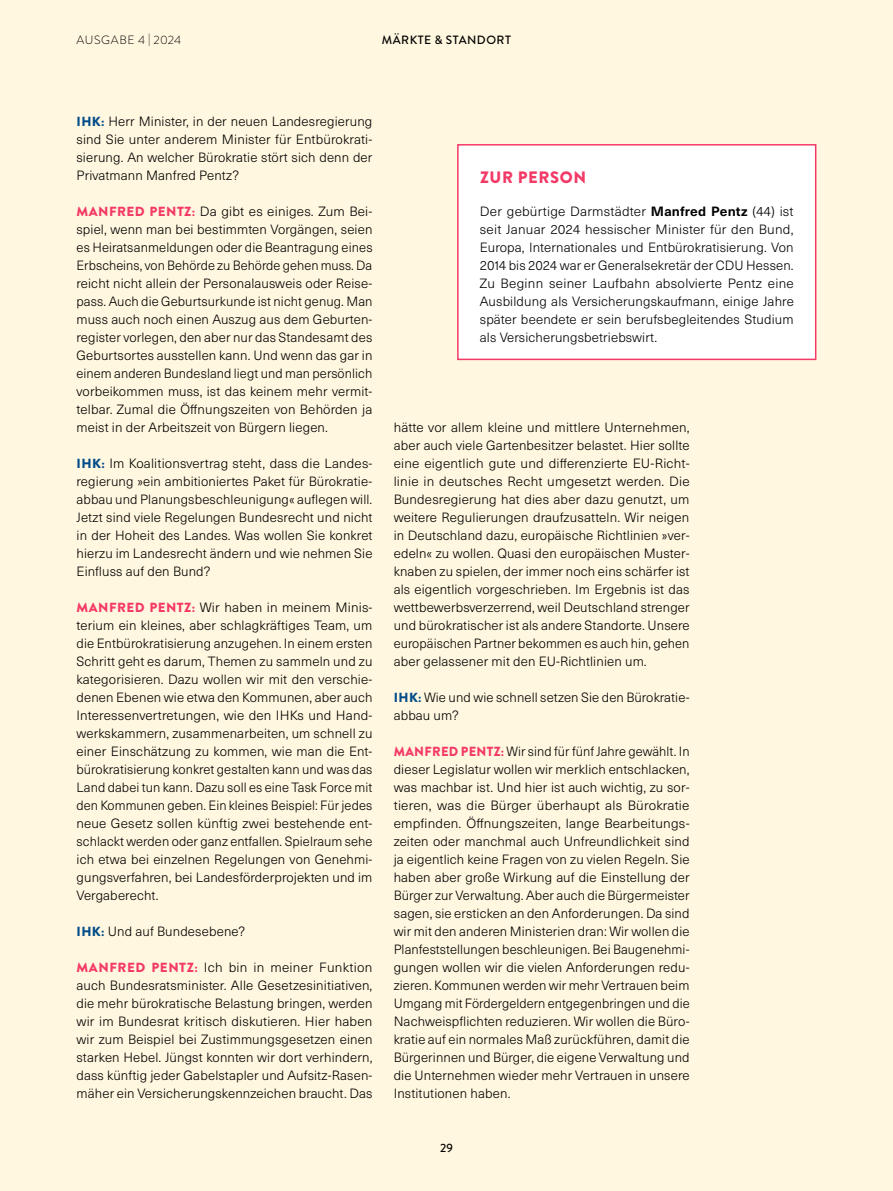
<style>
.page{position:relative;width:893px;height:1191px;background:#fff7df}
.page>*{position:absolute;margin:0;border:0;box-sizing:border-box;transform-origin:0 0}
.t1{font:900 16.5px "Brandon Grotesque";letter-spacing:.04em;color:#f33a66}
.t2{font:300 13.2px/18px "Neue Haas Unica W1 G";letter-spacing:.01em;color:#000;text-align:justify}
.t3{font:500 12px "Brandon Grotesque";letter-spacing:.04em;color:#000}
.t4{font:300 12px "Brandon Grotesque";letter-spacing:.05em;color:#000}
.s1{font-family:"Brandon Grotesque";font-weight:900;color:#004b89}
.s2{font-family:"Brandon Grotesque";font-weight:900;color:#f33a66}
.s3{font-weight:700}
</style>
<div class="page">
<div style="left:458px;top:145px;width:358px;height:214px;background:#fff"></div>
<div style="left:457px;top:144px;width:359px;height:216px;border:2px solid #f33a66"></div>
<p class="t4" style="left:77px;top:32px;width:106px">AUSGABE 4 | 2024</p>
<p class="t3" style="left:382px;top:32px;width:130px">MÄRKTE &amp; STANDORT</p>
<p class="t2" style="left:77px;top:112px;width:297px"><span class="s1">IHK:</span> Herr Minister, in der neuen Landesregierung sind Sie unter anderem Minister für Entbürokrati&shy;sierung. An welcher Bürokratie stört sich denn der Privatmann Manfred Pentz?</p>
<p class="t2" style="left:77px;top:202px;width:298px"><span class="s2">MANFRED PENTZ:</span> Da gibt es einiges. Zum Bei&shy;spiel, wenn man bei bestimmten Vorgängen, seien es Heirat sanmeldungen oder die Beantragung eines Erbscheins, von Behörde zu Behörde gehen muss. Da reicht nicht allein der Personalausweis oder Reise&shy;pass. Auch die Geburtsurkunde ist nicht genug. Man muss auch noch einen Auszug aus dem Geburten&shy;register vorlegen, den aber nur das Standesamt des Geburtsortes ausstellen kann. Und wenn das gar in einem anderen Bundesland liegt und man persönlich vorbeikommen muss, ist das keinem mehr vermit&shy;telbar. Zumal die Öffnungszeiten von Behörden ja meist in der Arbeitszeit von Bürgern liegen.</p>
<p class="t2" style="left:77px;top:454px;width:297px"><span class="s1">IHK:</span> Im Koalitionsvertrag steht, dass die Landes&shy;regierung »ein ambitioniertes Paket für Bürokratie&shy;abbau und Planungsbeschleunigung« auflegen will.<br>Jetzt sind viele Regelungen Bundesrecht und nicht in der Hoheit des Landes. Was wollen Sie konkret hierzu im Landesrecht ändern und wie nehmen Sie Einfluss auf den Bund?</p>
<p class="t2" style="left:77px;top:598px;width:297px"><span class="s2">MANFRED PENTZ:</span> Wir haben in meinem Minis&shy;terium ein kleines, aber schlagkräftiges Team, um die Entbürokratisierung anzugehen. In einem ersten Schritt geht es darum, Themen zu sammeln und zu kategorisieren. Dazu wollen wir mit den verschie&shy;denen Ebenen wie etwa den Kommunen, aber auch Interessenvertretungen, wie den IHKs und Hand&shy;werkskammern, zusammenarbeiten, um schnell zu einer Einschätzung zu kommen, wie man die Ent&shy;bürokratisierung konkret gestalten kann und was das Land dabei tun kann. Dazu soll es eine Task Force mit den Kommunen geben. Ein kleines Beispiel: Für jedes neue Gesetz sollen künftig zwei bestehende ent&shy;schlackt werden oder ganz entfallen. Spielraum sehe ich etwa bei einzelnen Regelungen von Genehmi&shy;gungsverfahren, bei Landesförderprojekten und im Vergaberecht.</p>
<p class="t2" style="left:77px;top:922px;width:170px"><span class="s1">IHK:</span> Und auf Bundesebene?</p>
<p class="t2" style="left:77px;top:958px;width:297px"><span class="s2">MANFRED PENTZ:</span> Ich bin in meiner Funktion auch Bundesratsminister. Alle Gesetzesinitiativen, die mehr bürokratische Belastung bringen, werden wir im Bundesrat kritisch diskutieren. Hier haben wir zum Beispiel bei Zustimmungsgesetzen einen starken Hebel. Jüngst konnten wir dort verhindern, dass künftig jeder Gabelstapler und Aufsitz-Rasen&shy;mäher ein Versicherungskennzeichen braucht. Das</p>
<p class="t1" style="left:480px;top:166px;width:108px">ZUR PERSON</p>
<p class="t2" style="left:480px;top:202px;width:315px">Der gebürtige Darmstädter <span class="s3">Manfred Pentz</span> (44) ist seit Januar 2024 hessischer Minister für den Bund, Europa, Internationales und Entbürokratisierung. Von 2014 bis 2024 war er Generalsekretär der CDU Hessen.<br>Zu Beginn seiner Laufbahn absolvierte Pentz eine Ausbildung als Versicherungskaufmann, einige Jahre später beendete er sein berufsbegleitendes Studium als Versicherungsbetriebswirt.</p>
<p class="t2" style="left:394px;top:418px;width:297px">hätte vor allem kleine und mittlere Unternehmen, aber auch viele Gartenbesitzer belastet. Hier sollte eine eigentlich gute und differenzierte EU-Richt&shy;linie in deutsches Recht umgesetzt werden. Die Bundesregierung hat dies aber dazu genutzt, um weitere Regulierungen draufzusatteln. Wir neigen in Deutschland dazu, europäische Richtlinien »ver&shy;edeln« zu wollen. Quasi den europäischen Muster&shy;knaben zu spielen, der immer noch eins schärfer ist als eigentlich vorgeschrieben. Im Ergebnis ist das wettbewerbsverzerrend, weil Deutschland strenger und bürokratischer ist als andere Standorte. Unsere europäischen Partner bekommen es auch hin, gehen aber gelassener mit den EU-Richtlinien um.</p>
<p class="t2" style="left:394px;top:688px;width:297px"><span class="s1">IHK:</span> Wie und wie schnell setzen Sie den Bürokratie&shy;abbau um?</p>
<p class="t2" style="left:394px;top:742px;width:297px"><span class="s2">MANFRED PENTZ:</span> Wir sind für fünf Jahre gewählt. In dieser Legislatur wollen wir merklich entschlacken, was machbar ist. Und hier ist auch wichtig, zu sor&shy;tieren, was die Bürger überhaupt als Bürokratie empfinden. Öffnungszeiten, lange Bearbeitungs&shy;zeiten oder manchmal auch Unfreundlichkeit sind ja eigentlich keine Fragen von zu vielen Regeln. Sie haben aber große Wirkung auf die Einstellung der Bürger zur Verwaltung. Aber auch die Bürgermeister sagen, sie ersticken an den Anforderungen. Da sind wir mit den anderen Ministerien dran: Wir wollen die Planfeststellungen beschleunigen. Bei Baugenehmi&shy;gungen wollen wir die vielen Anforderungen redu&shy;zieren. Kommunen werden wir mehr Vertrauen beim Umgang mit Fördergeldern entgegenbringen und die Nachweispflichten reduzieren. Wir wollen die Büro&shy;kratie auf ein normales Maß zurückführen, damit die Bürgerinnen und Bürger, die eigene Verwaltung und die Unternehmen wieder mehr Vertrauen in unsere Institutionen haben.</p>
<p class="t3" style="left:440px;top:1140px;width:14px">29</p>
</div>
